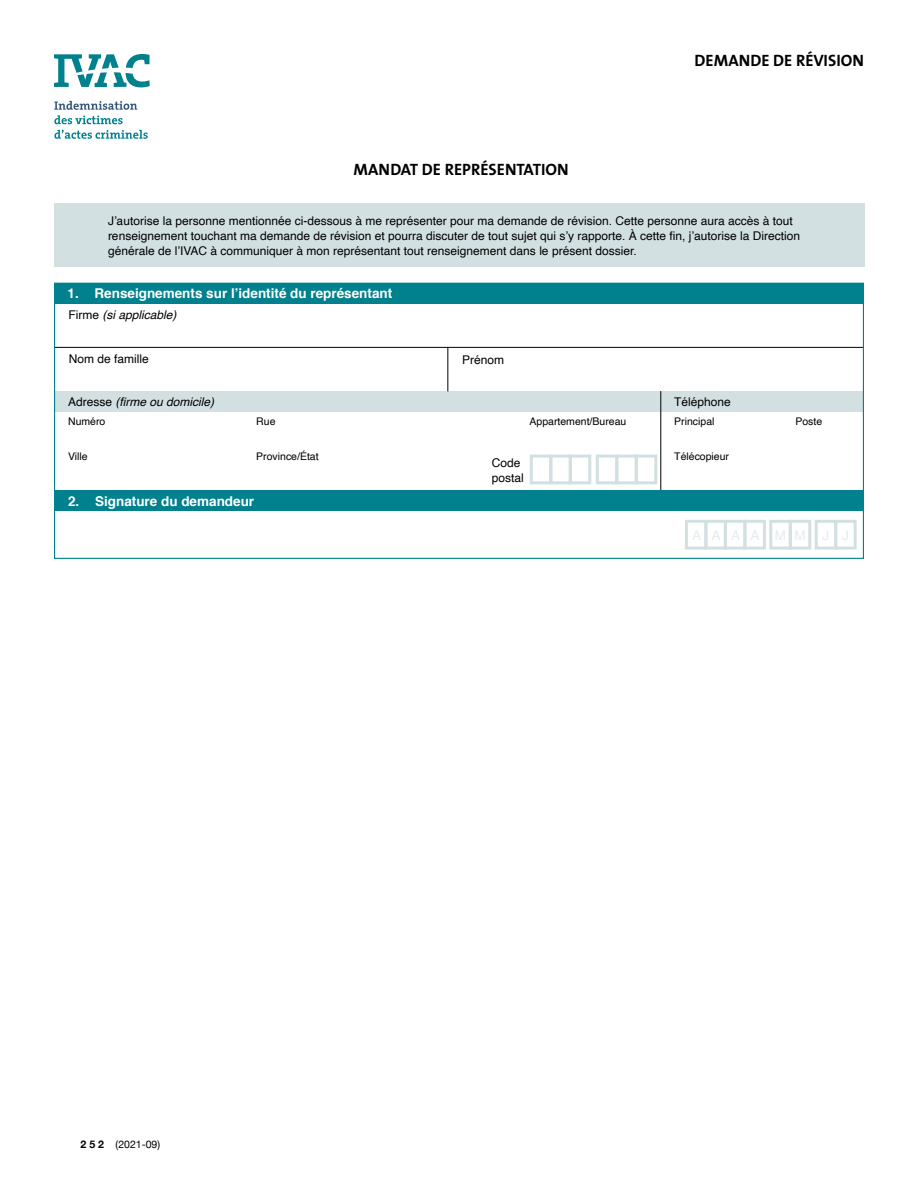
<style>
.page{position:relative;width:918px;height:1188px;background:#fff}
.page>*{position:absolute;margin:0;border:0;box-sizing:border-box;transform-origin:0 0}
.t1{font:16.5px "The Sans Bold Caps";color:#000}
.t2{font:700 13.5px "Helvetica";color:#fff}
.t3{font:13.5px "Helvetica";letter-spacing:.775em;color:#e4ecee}
.t4{font:12px/15px "Helvetica";color:#000}
.t5{font:italic 12px "Helvetica";color:#000}
.t6{font:10.5px "Helvetica";color:#000}
.t7{font:10.5px "Helvetica Neue";color:#000}
.s1{font-style:normal}
.s2{font-weight:700}
</style>
<div class="page">
<svg style="left:54px;top:101px;width:83px;height:23px"></svg>
<svg style="left:54px;top:130px;width:94px;height:9px"></svg>
<svg style="left:54px;top:54px;width:96px;height:33px"></svg>
<div style="left:54px;top:203px;width:810px;height:64px;background:#d3e0e2"></div>
<div style="left:55px;top:391px;width:808px;height:21px;background:#d3e0e2"></div>
<div style="left:54px;top:283px;width:810px;height:21px;background:#00818d"></div>
<hr style="left:55px;top:347px;width:808px;height:1px;background:#000">
<hr style="left:448px;top:347px;width:1px;height:44px;background:#000">
<hr style="left:661px;top:391px;width:1px;height:101px;background:#000">
<div style="left:530px;top:455px;width:22px;height:29px;border:3px solid #d3e0e2"></div>
<div style="left:596px;top:455px;width:22px;height:29px;border:3px solid #d3e0e2"></div>
<div style="left:549px;top:455px;width:23px;height:29px;border:3px solid #d3e0e2"></div>
<div style="left:615px;top:455px;width:23px;height:29px;border:3px solid #d3e0e2"></div>
<div style="left:569px;top:455px;width:22px;height:29px;border:3px solid #d3e0e2"></div>
<div style="left:635px;top:455px;width:22px;height:29px;border:3px solid #d3e0e2"></div>
<div style="left:55px;top:490px;width:808px;height:21px;background:#00818d"></div>
<div style="left:685px;top:520px;width:22px;height:30px;border:3px solid #d3e0e2"></div>
<div style="left:704px;top:520px;width:23px;height:30px;border:3px solid #d3e0e2"></div>
<div style="left:724px;top:520px;width:22px;height:30px;border:3px solid #d3e0e2"></div>
<div style="left:743px;top:520px;width:23px;height:30px;border:3px solid #d3e0e2"></div>
<div style="left:769px;top:520px;width:23px;height:30px;border:3px solid #d3e0e2"></div>
<div style="left:789px;top:520px;width:22px;height:30px;border:3px solid #d3e0e2"></div>
<div style="left:815px;top:520px;width:22px;height:30px;border:3px solid #d3e0e2"></div>
<div style="left:834px;top:520px;width:23px;height:30px;border:3px solid #d3e0e2"></div>
<h1 class="t1" style="left:354px;top:156px;width:217px">MANDAT DE REPRÉSENTATION</h1>
<h1 class="t1" style="left:695px;top:47px;width:171px">DEMANDE DE RÉVISION</h1>
<p class="t4" style="left:108px;top:213px;width:694px">J’autorise la personne mentionnée ci-dessous à me représenter pour ma demande de révision. Cette personne aura accès à tout renseignement touchant ma demande de révision et pourra discuter de tout sujet qui s’y rapporte. À cette fin, j’autorise la Direction générale de l’IVAC à communiquer à mon représentant tout renseignement dans le présent dossier.</p>
<h2 class="t2" style="left:68px;top:283px;width:326px">1. Renseignements sur l’identité du représentant</h2>
<p class="t5" style="left:69px;top:305px;width:110px"><span class="s1">Firme</span> (si applicable)</p>
<p class="t4" style="left:69px;top:352px;width:82px">Nom de famille</p>
<p class="t4" style="left:462px;top:352px;width:44px">Prénom</p>
<p class="t4" style="left:674px;top:395px;width:58px">Téléphone</p>
<p class="t5" style="left:68px;top:393px;width:148px"><span class="s1">Adresse</span> (firme ou domicile)</p>
<p class="t6" style="left:68px;top:413px;width:39px">Numéro</p>
<p class="t6" style="left:68px;top:449px;width:21px">Ville</p>
<p class="t6" style="left:256px;top:449px;width:64px">Province/État</p>
<p class="t6" style="left:256px;top:413px;width:21px">Rue</p>
<p class="t6" style="left:530px;top:413px;width:98px">Appartement/Bureau</p>
<p class="t6" style="left:674px;top:413px;width:42px">Principal</p>
<p class="t6" style="left:795px;top:413px;width:28px">Poste</p>
<p class="t6" style="left:674px;top:449px;width:56px">Télécopieur</p>
<p class="t4" style="left:492px;top:456px;width:34px">Code postal</p>
<h2 class="t2" style="left:68px;top:490px;width:188px">2. Signature du demandeur</h2>
<p class="t7" style="left:81px;top:1136px;width:81px"><span class="s2">2 5 2</span> (2021-09)</p>
<p class="t3" style="left:692px;top:525px;width:115px">AAAA MM</p>
<p class="t3" style="left:823px;top:525px;width:28px">J J</p>
</div>
